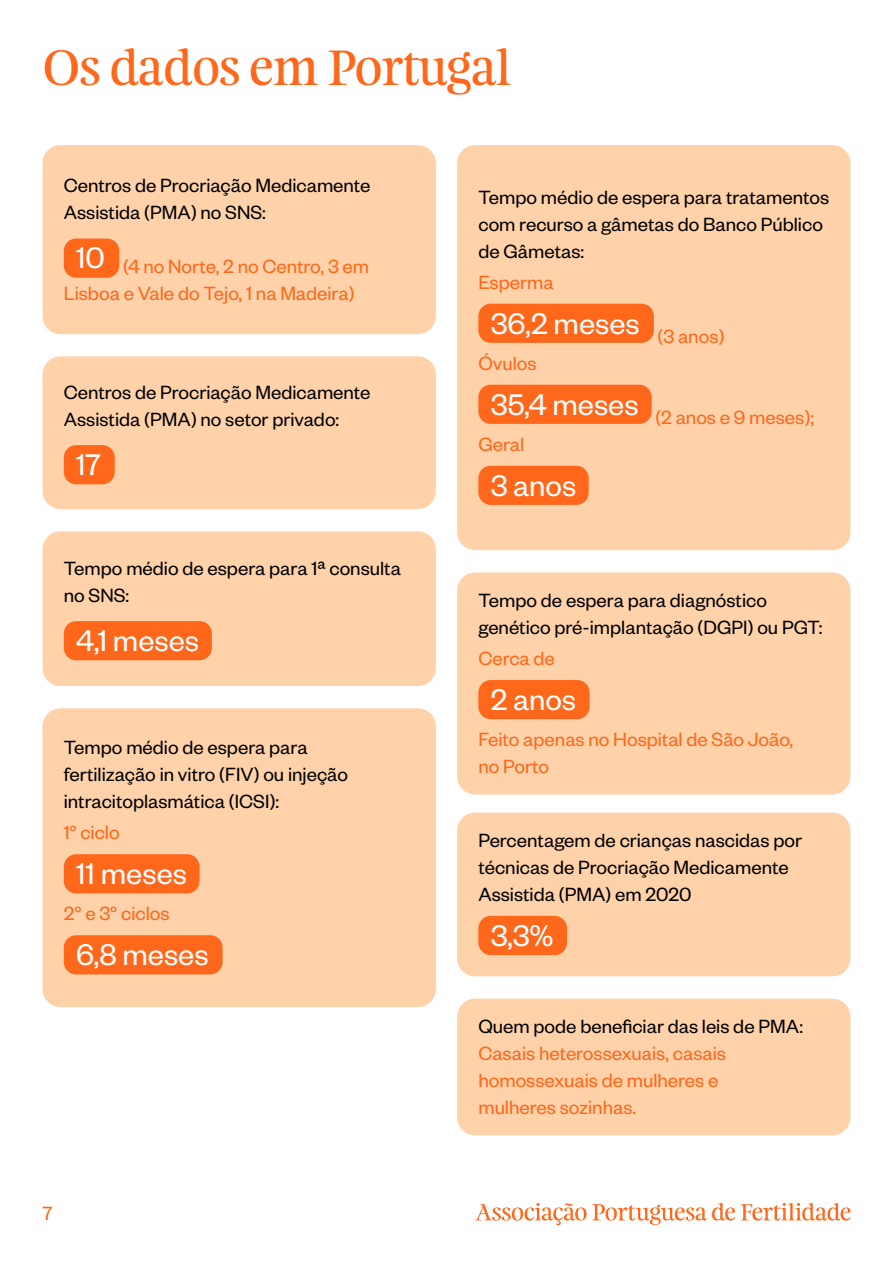
<style>
.page{position:relative;width:893px;height:1263px;background:#fff}
.page>*{position:absolute;margin:0;border:0;box-sizing:border-box;transform-origin:0 0}
.t1{font:45px "Feijoa Display";color:#ff671b}
.t2{font:32.7px "Founders Grotesk";color:#fff}
.t3{font:21px/27px "Founders Grotesk";color:#000}
.t4{font:21px/27px "Founders Grotesk";color:#ff671b}
</style>
<div class="page">
<svg style="left:475px;top:1203px;width:111px;height:22px"></svg>
<svg style="left:592px;top:1203px;width:143px;height:22px"></svg>
<svg style="left:741px;top:1203px;width:109px;height:17px"></svg>
<div style="left:43px;top:145px;width:393px;height:189px;background:#ffd2aa;border-radius:18px"></div>
<div style="left:64px;top:239px;width:55px;height:39px;background:#ff671b;border-radius:12px"></div>
<div style="left:43px;top:356px;width:393px;height:153px;background:#ffd2aa;border-radius:18px"></div>
<div style="left:64px;top:445px;width:51px;height:39px;background:#ff671b;border-radius:12px"></div>
<div style="left:43px;top:531px;width:393px;height:155px;background:#ffd2aa;border-radius:18px"></div>
<div style="left:64px;top:621px;width:148px;height:39px;background:#ff671b;border-radius:12px"></div>
<div style="left:43px;top:708px;width:393px;height:299px;background:#ffd2aa;border-radius:18px"></div>
<div style="left:64px;top:854px;width:136px;height:39px;background:#ff671b;border-radius:12px"></div>
<div style="left:64px;top:935px;width:159px;height:39px;background:#ff671b;border-radius:12px"></div>
<div style="left:457px;top:145px;width:393px;height:405px;background:#ffd2aa;border-radius:18px"></div>
<div style="left:478px;top:304px;width:176px;height:39px;background:#ff671b;border-radius:12px"></div>
<div style="left:478px;top:385px;width:174px;height:39px;background:#ff671b;border-radius:12px"></div>
<div style="left:478px;top:466px;width:111px;height:39px;background:#ff671b;border-radius:12px"></div>
<div style="left:457px;top:572px;width:393px;height:222px;background:#ffd2aa;border-radius:18px"></div>
<div style="left:478px;top:680px;width:111px;height:39px;background:#ff671b;border-radius:12px"></div>
<div style="left:457px;top:999px;width:393px;height:136px;background:#ffd2aa;border-radius:18px"></div>
<div style="left:457px;top:812px;width:393px;height:164px;background:#ffd2aa;border-radius:18px"></div>
<div style="left:478px;top:916px;width:89px;height:39px;background:#ff671b;border-radius:12px"></div>
<h1 class="t1" style="left:43px;top:38px;width:470px">Os dados em Portugal</h1>
<p class="t3" style="left:64px;top:171px;width:308px">Centros de Procriação Medicamente<br>Assistida (PMA) no SNS:</p>
<p class="t4" style="left:64px;top:252px;width:307px;text-indent:12px"><sup>10</sup> (4 no Norte, 2 no Centro, 3 em<br>Lisboa e Vale do Tejo, 1 na Madeira)</p>
<p class="t3" style="left:64px;top:378px;width:308px">Centros de Procriação Medicamente<br>Assistida (PMA) no setor privado:</p>
<h2 class="t2" style="left:76px;top:445px;width:26px">17</h2>
<p class="t3" style="left:64px;top:553px;width:339px">Tempo médio de espera para 1ª consulta no SNS:</p>
<h2 class="t2" style="left:76px;top:620px;width:125px">4,1 meses</h2>
<p class="t3" style="left:64px;top:733px;width:286px">Tempo médio de espera para fertilização in vitro (FIV) ou injeção intracitoplasmática (ICSI):</p>
<p class="t4" style="left:64px;top:818px;width:57px">1° ciclo</p>
<h2 class="t2" style="left:76px;top:854px;width:112px">11 meses</h2>
<p class="t4" style="left:64px;top:899px;width:107px">2° e 3° ciclos</p>
<h2 class="t2" style="left:76px;top:935px;width:134px">6,8 meses</h2>
<p class="t4" style="left:43px;top:1199px;width:12px">7</p>
<p class="t3" style="left:478px;top:182px;width:352px">Tempo médio de espera para tratamentos com recurso a gâmetas do Banco Público de Gâmetas:</p>
<p class="t4" style="left:478px;top:268px;width:77px">Esperma</p>
<h2 class="t2" style="left:491px;top:303px;width:235px">36,2 meses <sub>(3</sub> <sub>anos)</sub></h2>
<p class="t4" style="left:478px;top:349px;width:60px">Óvulos</p>
<p class="t4" style="left:478px;top:403px;width:337px;text-indent:12px"><sup>35,4</sup> <sup>meses</sup> (2 anos e 9 meses);<br>Geral</p>
<h2 class="t2" style="left:491px;top:465px;width:87px">3 anos</h2>
<p class="t3" style="left:478px;top:586px;width:345px">Tempo de espera para diagnóstico genético pré-implantação (DGPI) ou PGT:</p>
<p class="t4" style="left:478px;top:644px;width:78px">Cerca de</p>
<h2 class="t2" style="left:491px;top:679px;width:87px">2 anos</h2>
<p class="t4" style="left:478px;top:725px;width:316px">Feito apenas no Hospital de São João, no Porto</p>
<p class="t3" style="left:478px;top:826px;width:325px">Percentagem de crianças nascidas por técnicas de Procriação Medicamente<br>Assistida (PMA) em 2020</p>
<h2 class="t2" style="left:491px;top:915px;width:64px">3,3%</h2>
<p class="t3" style="left:478px;top:1012px;width:326px">Quem pode beneficiar das leis de PMA:</p>
<p class="t4" style="left:478px;top:1039px;width:249px">Casais heterossexuais, casais homossexuais de mulheres e mulheres sozinhas.</p>
</div>
